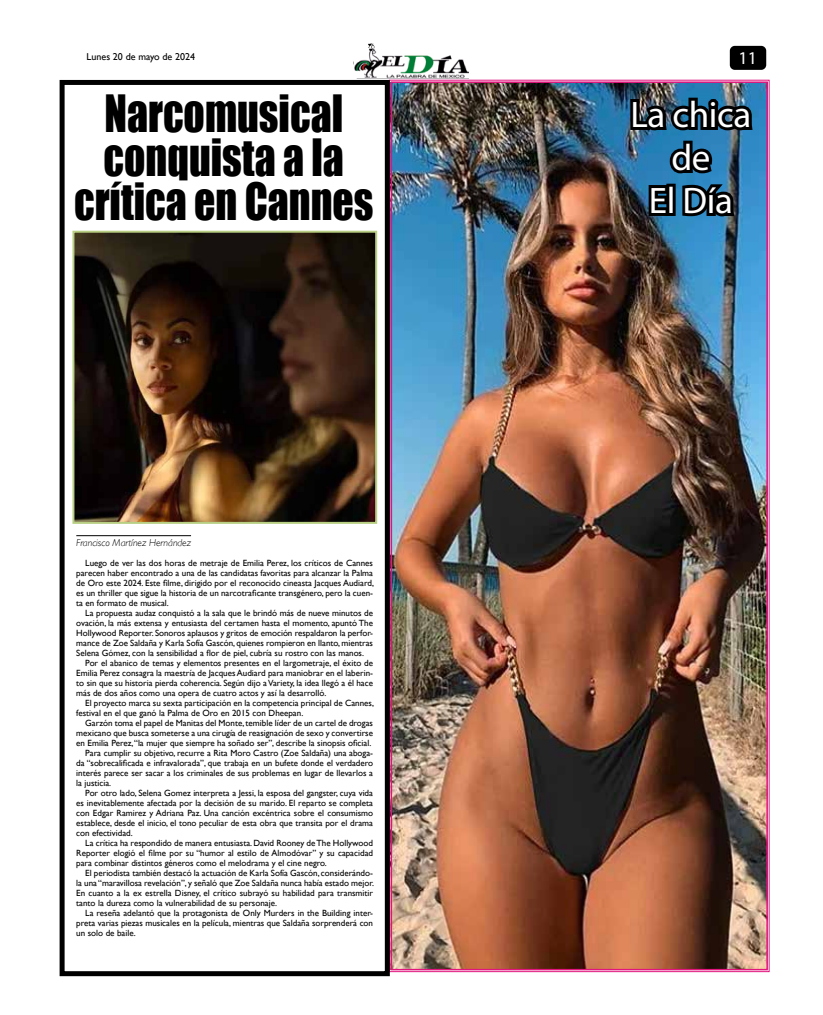
<style>
.page{position:relative;width:823px;height:1015px;background:#fff}
.page>*{position:absolute;margin:0;border:0;box-sizing:border-box;transform-origin:0 0}
.t1{font:47.2px/44px "Impact";color:#000;text-align:center;scale:.88 1}
.t2{font:37px/43px "Myriad Pro";letter-spacing:-.01em;color:#fff;text-align:center}
.t3{font:18px "Myriad Pro";color:#fff}
.t4{font:italic 300 10px "Gill Sans";color:#000}
.t5{font:10px "Gill Sans";color:#000}
.t6{font:9px/10px "Gill Sans";color:#000;text-align:justify}
</style>
<div class="page">
<div style="left:729px;top:46px;width:36px;height:24px;background:#000;border-radius:5px"></div>
<img style="left:353px;top:44px;width:22px;height:21px">
<img style="left:354px;top:49px;width:114px;height:30px">
<img style="left:389px;top:80px;width:380px;height:892px">
<div style="left:390px;top:81px;width:377px;height:889px;border:2px solid #e1157d"></div>
<img style="left:627px;top:95px;width:128px;height:125px">
<div style="left:60px;top:80px;width:329px;height:896px;border:5px solid #000"></div>
<img style="left:75px;top:234px;width:299px;height:287px">
<div style="left:72px;top:231px;width:305px;height:293px;border:2px solid #b8ce82"></div>
<hr style="left:76px;top:535px;width:115px;height:1px;background:#000">
<p class="t5" style="left:87px;top:51px;width:110px">Lunes 20 de mayo de 2024</p>
<h3 class="t3" style="left:738px;top:47px;width:20px">11</h3>
<h2 class="t2" style="left:630px;top:92px;width:122px">La chica de<br>El Día</h2>
<h1 class="t1" style="left:74px;top:90px;width:342px">Narcomusical conquista a la crítica en Cannes</h1>
<p class="t4" style="left:76px;top:537px;width:116px">Francisco Martínez Hernández</p>
<p class="t6" style="left:76px;top:558px;width:299px;text-indent:9px">Luego de ver las dos horas de metraje de Emilia Perez, los críticos de Cannes parecen haber encontrado a una de las candidatas favoritas para alcanzar la Palma de Oro este 2024. Este filme, dirigido por el reconocido cineasta Jacques Audiard, es un thriller que sigue la historia de un narcotraficante transgénero, pero la cuen&shy;ta en formato de musical.</p>
<p class="t6" style="left:85px;top:608px;width:289px">La propuesta audaz conquistó a la sala que le brindó más de nueve minutos de</p>
<p class="t6" style="left:76px;top:618px;width:298px">ovación, la más extensa y entusiasta del certamen hasta el momento, apuntó The</p>
<p class="t6" style="left:76px;top:628px;width:298px">Hollywood Reporter. Sonoros aplausos y gritos de emoción respaldaron la perfor-</p>
<p class="t6" style="left:76px;top:638px;width:298px">mance de Zoe Saldaña y Karla Sofía Gascón, quienes rompieron en llanto, mientras</p>
<p class="t6" style="left:76px;top:648px;width:289px">Selena Gómez, con la sensibilidad a flor de piel, cubría su rostro con las manos.</p>
<p class="t6" style="left:85px;top:658px;width:289px">Por el abanico de temas y elementos presentes en el largometraje, el éxito de</p>
<p class="t6" style="left:76px;top:668px;width:298px">Emilia Perez consagra la maestría de Jacques Audiard para maniobrar en el laberin-</p>
<p class="t6" style="left:76px;top:678px;width:298px">to sin que su historia pierda coherencia. Según dijo a Variety, la idea llegó a él hace</p>
<p class="t6" style="left:76px;top:688px;width:251px">más de dos años como una opera de cuatro actos y así la desarrolló.</p>
<p class="t6" style="left:85px;top:698px;width:290px">El proyecto marca su sexta participación en la competencia principal de Cannes,</p>
<p class="t6" style="left:76px;top:708px;width:228px">festival en el que ganó la Palma de Oro en 2015 con Dheepan.</p>
<p class="t6" style="left:85px;top:718px;width:289px">Garzón toma el papel de Manitas del Monte, temible líder de un cartel de drogas</p>
<p class="t6" style="left:76px;top:728px;width:298px">mexicano que busca someterse a una cirugía de reasignación de sexo y convertirse</p>
<p class="t6" style="left:76px;top:738px;width:296px">en Emilia Perez, “la mujer que siempre ha soñado ser”, describe la sinopsis oficial.</p>
<p class="t6" style="left:85px;top:748px;width:289px">Para cumplir su objetivo, recurre a Rita Moro Castro (Zoe Saldaña) una aboga-</p>
<p class="t6" style="left:76px;top:758px;width:298px">da “sobrecalificada e infravalorada”, que trabaja en un bufete donde el verdadero</p>
<p class="t6" style="left:76px;top:768px;width:298px">interés parece ser sacar a los criminales de sus problemas en lugar de llevarlos a</p>
<p class="t6" style="left:76px;top:778px;width:36px">la justicia.</p>
<p class="t6" style="left:85px;top:788px;width:289px">Por otro lado, Selena Gomez interpreta a Jessi, la esposa del gangster, cuya vida</p>
<p class="t6" style="left:76px;top:798px;width:298px">es inevitablemente afectada por la decisión de su marido. El reparto se completa</p>
<p class="t6" style="left:76px;top:808px;width:298px">con Edgar Ramirez y Adriana Paz. Una canción excéntrica sobre el consumismo</p>
<p class="t6" style="left:76px;top:818px;width:298px">establece, desde el inicio, el tono peculiar de esta obra que transita por el drama</p>
<p class="t6" style="left:76px;top:828px;width:58px">con efectividad.</p>
<p class="t6" style="left:85px;top:838px;width:289px">La crítica ha respondido de manera entusiasta. David Rooney de The Hollywood</p>
<p class="t6" style="left:76px;top:848px;width:298px">Reporter elogió el filme por su “humor al estilo de Almodóvar” y su capacidad</p>
<p class="t6" style="left:76px;top:858px;width:252px">para combinar distintos géneros como el melodrama y el cine negro.</p>
<p class="t6" style="left:85px;top:868px;width:289px">El periodista también destacó la actuación de Karla Sofía Gascón, considerándo-</p>
<p class="t6" style="left:76px;top:878px;width:299px">la una “maravillosa revelación”, y señaló que Zoe Saldaña nunca había estado mejor.</p>
<p class="t6" style="left:76px;top:888px;width:298px">En cuanto a la ex estrella Disney, el crítico subrayó su habilidad para transmitir</p>
<p class="t6" style="left:76px;top:898px;width:202px">tanto la dureza como la vulnerabilidad de su personaje.</p>
<p class="t6" style="left:85px;top:908px;width:289px">La reseña adelantó que la protagonista de Only Murders in the Building inter-</p>
<p class="t6" style="left:76px;top:918px;width:298px">preta varias piezas musicales en la película, mientras que Saldaña sorprenderá con</p>
<p class="t6" style="left:76px;top:928px;width:61px">un solo de baile.</p>
</div>
